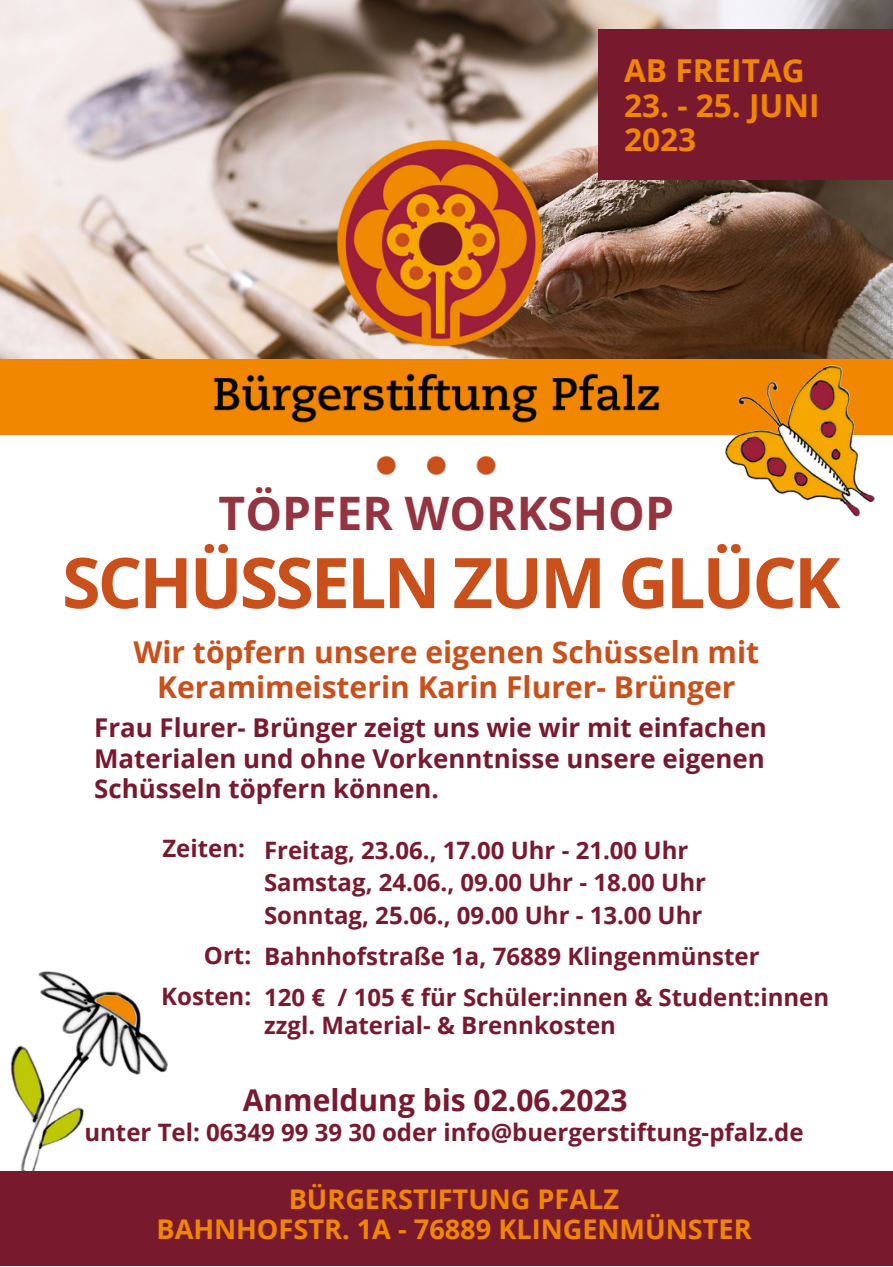
<style>
.page{position:relative;width:893px;height:1267px;background:#fff}
.page>*{position:absolute;margin:0;border:0;box-sizing:border-box;transform-origin:0 0}
.t1{font:700 69.9px "Open Sans";letter-spacing:-.04em;color:#c94f1b}
.t2{font:700 46.2px "Open Sans";color:#943440}
.t3{font:700 31.65px/34px "Open Sans";color:#f18700}
.t4{font:700 30px/34.8px "Open Sans";color:#c94f1b;text-align:center}
.t5{font:700 30px "Open Sans";color:#79192e}
.t6{font:700 27.15px/30.3px "Open Sans";color:#f18700;text-align:center}
.t7{font:700 25.95px/30.3px "Open Sans";color:#79192e;text-align:justify}
.t8{font:700 24px/32.5px "Open Sans";color:#79192e}
</style>
<div class="page">
<img style="left:0;top:0;width:892px;height:359px">
<div style="left:0;top:359px;width:892px;height:75px;background:#f18700"></div>
<img style="left:10px;top:971px;width:158px;height:200px">
<div style="left:0;top:1171px;width:892px;height:95px;background:#79192e"></div>
<img style="left:146px;top:100px;width:580px;height:376px">
<img style="left:725px;top:366px;width:149px;height:150px">
<div style="left:598px;top:30px;width:294px;height:150px;background:#79192e"></div>
<h3 class="t3" style="left:624px;top:53px;width:182px">AB FREITAG</h3>
<h3 class="t3" style="left:624px;top:87px;width:197px">23. - 25. JUNI<br>2023</h3>
<h2 class="t2" style="left:218px;top:480px;width:457px">TÖPFER WORKSHOP</h2>
<h1 class="t1" style="left:62px;top:533px;width:779px">SCHÜSSELN ZUM GLÜCK</h1>
<p class="t4" style="left:133px;top:633px;width:627px">Wir töpfern unsere eigenen Schüsseln mit<br>Keramimeisterin Karin Flurer- Brünger</p>
<p class="t7" style="left:94px;top:712px;width:674px">Frau Flurer- Brünger zeigt uns wie wir mit einfachen Materialen und ohne Vorkenntnisse unsere eigenen Schüsseln töpfern können.</p>
<p class="t8" style="left:264px;top:833px;width:443px;text-indent:-102px">Zeiten: Freitag, 23.06., 17.00 Uhr - 21.00 Uhr<br>Samstag, 24.06., 09.00 Uhr - 18.00 Uhr<br>Sonntag, 25.06., 09.00 Uhr - 13.00 Uhr</p>
<p class="t8" style="left:161px;top:934px;width:669px;line-height:41.1px;text-indent:43px">Ort: Bahnhofstraße 1a, 76889 Klingenmünster<br>Kosten: 120 € / 105 € für Schüler:innen &amp; Student:innen</p>
<p class="t8" style="left:264px;top:1008px;width:353px">zzgl. Material- &amp; Brennkosten</p>
<p class="t5" style="left:243px;top:1079px;width:386px">Anmeldung bis 02.06.2023</p>
<p class="t8" style="left:84px;top:1115px;width:720px">unter Tel: 06349 99 39 30 oder info@buergerstiftung-pfalz.de</p>
<p class="t6" style="left:156px;top:1183px;width:596px">BÜRGERSTIFTUNG PFALZ<br>BAHNHOFSTR. 1A - 76889 KLINGENMÜNSTER</p>
</div>
